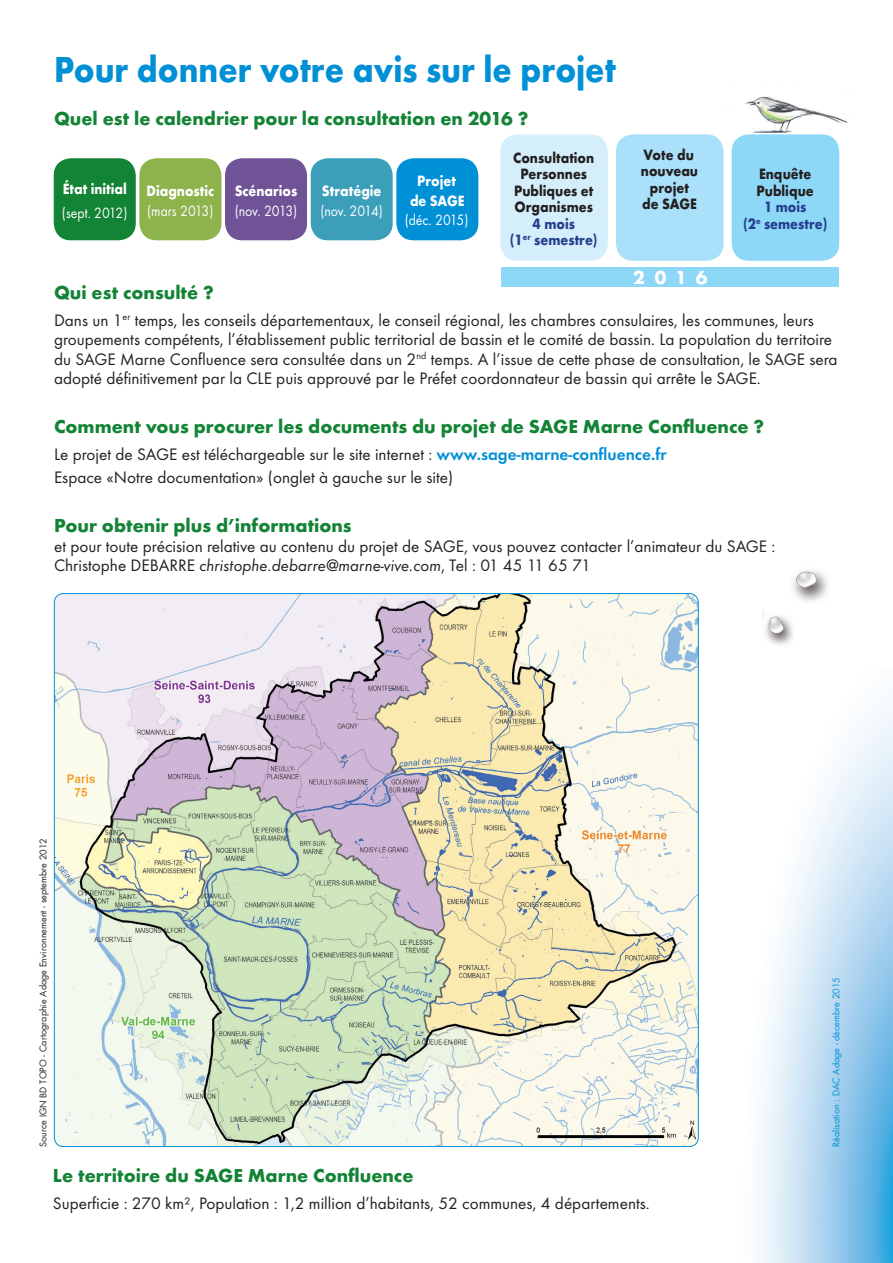
<style>
.page{position:relative;width:893px;height:1263px;background:#fff}
.page>*{position:absolute;margin:0;border:0;box-sizing:border-box;transform-origin:0 0}
.t1{font:700 37.5px "Futura T";color:#0090d6;scale:.9 1}
.t2{font:700 19.5px "Futura T";color:#138335}
.t3{font:700 19.5px "Futura T";color:#fff}
.t4{font:17.25px/19.5px "Futura T";color:#231f20}
.t5{font:700 15.6px/16.5px "Futura T";color:#231f20;text-align:center;scale:.89 1}
.t6{font:700 15.6px/19.5px "Futura T";color:#fff;scale:.89 1}
.t7{font:15.6px/19.5px "Futura T";letter-spacing:-.01em;color:#fff;scale:.89 1}
.t8{font:700 15.6px/16.5px "Futura T";color:#253f8e;text-align:center;scale:.89 1}
.t9{font:9px "Futura";color:#231f20}
.t10{font:9px "Futura";color:#0090d6}
.s1{font-weight:400}
.s2{font-weight:700}
.s3{font-weight:600;color:#0090d6}
.s4{font-style:italic}
</style>
<div class="page">
<div style="left:502px;top:266px;width:337px;height:20px;background:#8dd7f7"></div>
<svg style="left:624px;top:700px;width:269px;height:563px"></svg>
<img style="left:745px;top:96px;width:103px;height:41px">
<div style="left:499px;top:134px;width:110px;height:127px;background:#d4effb;border-radius:18px"></div>
<div style="left:499px;top:133px;width:110px;height:129px;border:2px solid #fff;border-radius:18px"></div>
<div style="left:615px;top:134px;width:109px;height:127px;background:#aae0f9;border-radius:18px"></div>
<div style="left:614px;top:133px;width:111px;height:129px;border:2px solid #fff;border-radius:18px"></div>
<div style="left:731px;top:134px;width:109px;height:127px;background:#8dd7f7;border-radius:18px"></div>
<div style="left:730px;top:133px;width:111px;height:129px;border:2px solid #fff;border-radius:18px"></div>
<div style="left:53px;top:157px;width:84px;height:84px;background:#138335;border-radius:18px"></div>
<div style="left:52px;top:157px;width:85px;height:85px;border:2px solid #fff;border-radius:18px"></div>
<div style="left:139px;top:157px;width:83px;height:84px;background:#8eb34d;border-radius:18px"></div>
<div style="left:138px;top:157px;width:85px;height:85px;border:2px solid #fff;border-radius:18px"></div>
<div style="left:224px;top:157px;width:84px;height:84px;background:#6f5396;border-radius:18px"></div>
<div style="left:224px;top:157px;width:85px;height:85px;border:2px solid #fff;border-radius:18px"></div>
<div style="left:310px;top:157px;width:83px;height:84px;background:#3b9fba;border-radius:18px"></div>
<div style="left:309px;top:157px;width:85px;height:85px;border:2px solid #fff;border-radius:18px"></div>
<div style="left:396px;top:157px;width:83px;height:84px;background:#0090d6;border-radius:18px"></div>
<div style="left:395px;top:157px;width:85px;height:85px;border:2px solid #fff;border-radius:18px"></div>
<img style="left:54px;top:593px;width:645px;height:554px">
<img style="left:793px;top:570px;width:35px;height:31px">
<img style="left:762px;top:610px;width:31px;height:35px">
<p class="t1" style="left:54px;top:47px;width:626px">Pour donner votre avis sur le projet</p>
<p class="t2" style="left:54px;top:107px;width:476px">Quel est le calendrier pour la consultation en 2016 ?</p>
<p class="t6" style="left:63px;top:179px;width:73px">État initial</p>
<p class="t7" style="left:62px;top:203px;width:75px">(sept. 2012)</p>
<p class="t6" style="left:147px;top:181px;width:77px">Diagnostic <span class="s1">(mars 2013)</span></p>
<p class="t7" style="left:235px;top:181px;width:72px"><span class="s2">Scénarios </span>(nov. 2013)</p>
<p class="t7" style="left:320px;top:181px;width:72px"><span class="s2">Stratégie </span>(nov. 2014)</p>
<p class="t6" style="left:405px;top:171px;width:73px;text-align:center">Projet<br>de SAGE <span class="s1">(déc. 2015)</span></p>
<p class="t5" style="left:513px;top:149px;width:93px">Consultation</p>
<p class="t5" style="left:520px;top:166px;width:76px">Personnes</p>
<p class="t5" style="left:514px;top:182px;width:91px">Publiques et</p>
<p class="t5" style="left:515px;top:199px;width:90px">Organismes</p>
<p class="t8" style="left:533px;top:215px;width:49px">4 mois</p>
<p class="t8" style="left:510px;top:232px;width:100px">(1<sup>er</sup> semestre)</p>
<p class="t5" style="left:641px;top:146px;width:66px">Vote du nouveau projet</p>
<p class="t5" style="left:642px;top:196px;width:63px">de SAGE</p>
<p class="t5" style="left:759px;top:166px;width:60px">Enquête</p>
<p class="t5" style="left:757px;top:182px;width:66px">Publique</p>
<p class="t8" style="left:743px;top:199px;width:96px">1 mois<br>(2<sup>e</sup> semestre)</p>
<p class="t3" style="left:633px;top:266px;width:76px">2016</p>
<p class="t2" style="left:54px;top:281px;width:161px">Qui est consulté ?</p>
<p class="t4" style="left:54px;top:310px;width:785px">Dans un 1<sup>er</sup> temps, les conseils départementaux, le conseil régional, les chambres consulaires, les communes, leurs groupements compétents, l’établissement public territorial de bassin et le comité de bassin. La population du territoire du SAGE Marne Confluence sera consultée dans un 2<sup>nd</sup> temps. A l’issue de cette phase de consultation, le SAGE sera adopté définitivement par la CLE puis approuvé par le Préfet coordonnateur de bassin qui arrête le SAGE.</p>
<p class="t2" style="left:54px;top:415px;width:712px">Comment vous procurer les documents du projet de SAGE Marne Confluence ?</p>
<p class="t4" style="left:54px;top:444px;width:614px">Le projet de SAGE est téléchargeable sur le site internet : <span class="s3">www.sage-marne-confluence.fr</span></p>
<p class="t4" style="left:54px;top:468px;width:401px">Espace «Notre documentation» (onglet à gauche sur le site)</p>
<p class="t2" style="left:54px;top:514px;width:299px">Pour obtenir plus d’informations</p>
<p class="t4" style="left:54px;top:536px;width:723px">et pour toute précision relative au contenu du projet de SAGE, vous pouvez contacter l’animateur du SAGE :<br>Christophe DEBARRE <span class="s4">christophe.debarre@marne-vive.com</span>, Tel : 01 45 11 65 71</p>
<p class="t9" style="left:37px;top:1147px;width:310px;rotate:-90deg">Source IGN BD TOPO - Cartographie Adage Environnement - septembre 2012</p>
<p class="t2" style="left:53px;top:1164px;width:362px">Le territoire du SAGE Marne Confluence</p>
<p class="t4" style="left:53px;top:1193px;width:598px">Superficie : 270 km², Population : 1,2 million d’habitants, 52 communes, 4 départements.</p>
<p class="t10" style="left:830px;top:1147px;width:171px;rotate:-90deg">Réalisation : DAC Adage - décembre 2015</p>
</div>
